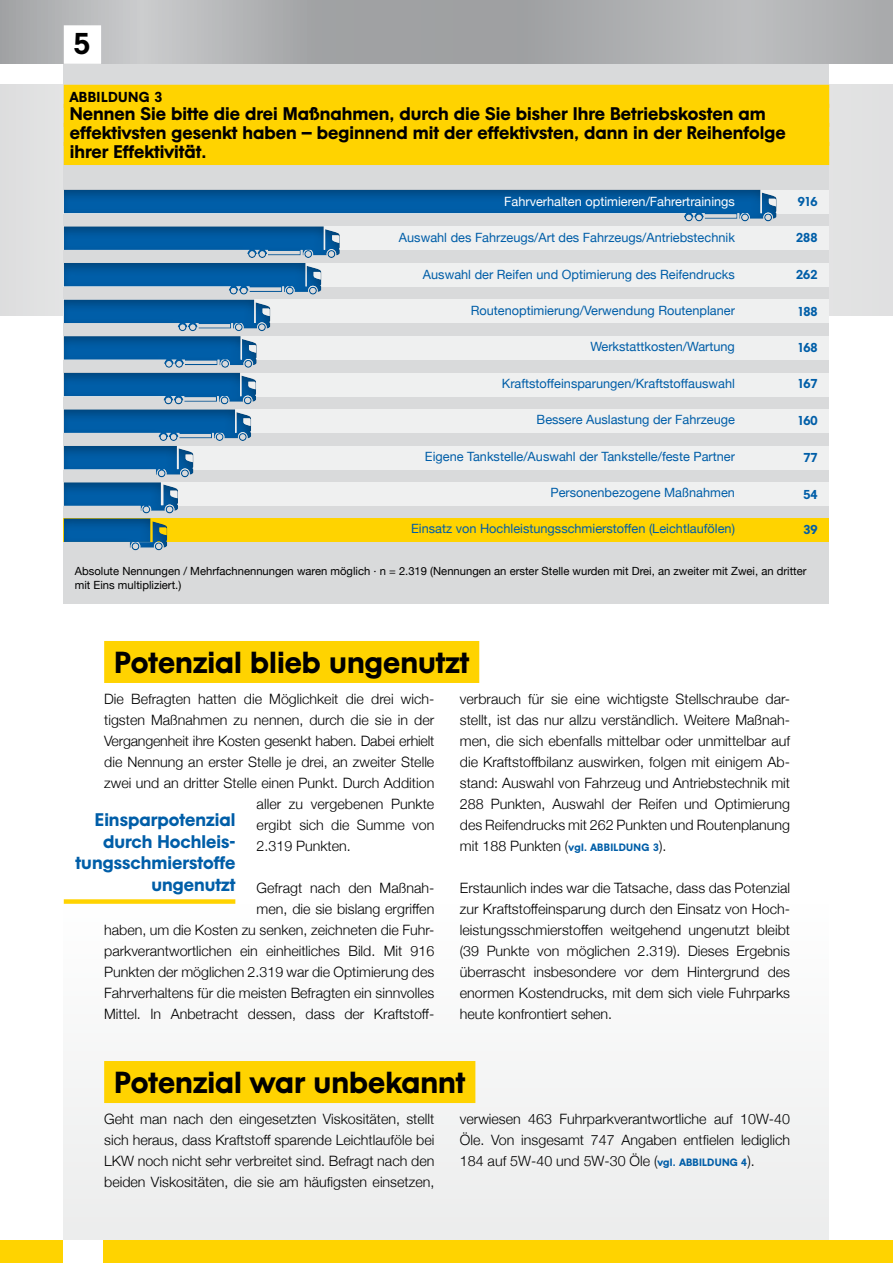
<style>
.page{position:relative;width:893px;height:1263px;background:#fff}
.page>*{position:absolute;margin:0;border:0;box-sizing:border-box;transform-origin:0 0}
.t1{font:30px "Mobil";color:#000}
.t2{font:29.7px "Mobil";color:#000}
.t3{font:18px/19px "Mobil";color:#000}
.t4{font:18px/21.6px "Mobil";color:#005ea8;text-align:right}
.t5{font:300 14.25px/21px "Helvetica Neue";color:#000;text-align:justify}
.t6{font:14.25px "Mobil";letter-spacing:.03em;color:#000}
.t7{font:12.75px "Helvetica Neue";color:#005ea8}
.t8{font:12.75px "Helvetica Neue";color:#fff}
.t9{font:12.75px "Mobil";color:#005ea8}
.t10{font:11.25px/14.2px "Helvetica Neue";color:#000}
.s1{font-family:"Mobil";font-weight:400;font-size:10.5px;color:#005ea8}
</style>
<div class="page">
<div style="left:64px;top:64px;width:765px;height:1176px;background:linear-gradient(to right,#fafafa,#fafafa)"></div>
<div style="left:0;top:85px;width:893px;height:231px;background:#e1e1e2"></div>
<svg style="left:0;top:0;width:893px;height:64px;background:#adafb0"></svg>
<div style="left:0;top:1240px;width:893px;height:23px;background:#ffd300"></div>
<div style="left:63px;top:1240px;width:39px;height:23px;background:#fff"></div>
<div style="left:104px;top:641px;width:375px;height:42px;background:#ffd300"></div>
<div style="left:104px;top:1061px;width:371px;height:42px;background:#ffd300"></div>
<div style="left:64px;top:899px;width:171px;height:5px;background:#ffd300"></div>
<div style="left:64px;top:64px;width:765px;height:539px;background:#d9dadb"></div>
<div style="left:64px;top:85px;width:765px;height:23px;background:#ffd300"></div>
<div style="left:64px;top:104px;width:765px;height:23px;background:#ffd300"></div>
<div style="left:64px;top:123px;width:765px;height:23px;background:#ffd300"></div>
<div style="left:64px;top:142px;width:765px;height:23px;background:#ffd300"></div>
<div style="left:64px;top:190px;width:765px;height:23px;background:#eff0f0"></div>
<div style="left:51px;top:178px;width:739px;height:44px;background:#000;opacity:.3"></div>
<div style="left:64px;top:226px;width:765px;height:24px;background:#eff0f0"></div>
<div style="left:50px;top:215px;width:303px;height:44px;background:#e3e3e4"></div>
<div style="left:64px;top:263px;width:765px;height:23px;background:#eff0f0"></div>
<div style="left:64px;top:300px;width:765px;height:23px;background:#eff0f0"></div>
<div style="left:52px;top:288px;width:232px;height:44px;background:#000;opacity:.3"></div>
<div style="left:64px;top:336px;width:765px;height:24px;background:#eff0f0"></div>
<div style="left:52px;top:325px;width:218px;height:43px;background:#000;opacity:.3"></div>
<div style="left:64px;top:373px;width:765px;height:23px;background:#eff0f0"></div>
<div style="left:51px;top:361px;width:219px;height:44px;background:#000;opacity:.3"></div>
<div style="left:64px;top:409px;width:765px;height:24px;background:#eff0f0"></div>
<div style="left:52px;top:398px;width:213px;height:44px;background:#000;opacity:.3"></div>
<div style="left:64px;top:446px;width:765px;height:23px;background:#eff0f0"></div>
<div style="left:51px;top:435px;width:157px;height:44px;background:#000;opacity:.3"></div>
<div style="left:64px;top:482px;width:765px;height:24px;background:#eff0f0"></div>
<div style="left:52px;top:471px;width:141px;height:44px;background:#000;opacity:.3"></div>
<div style="left:64px;top:518px;width:765px;height:24px;background:#ffd300"></div>
<svg style="left:64px;top:190px;width:712px;height:325px"></svg>
<div style="left:52px;top:507px;width:130px;height:45px;background:#000;opacity:.3"></div>
<div style="left:64px;top:25px;width:37px;height:39px;background:#fff"></div>
<h2 class="t2" style="left:74px;top:26px;width:18px">5</h2>
<p class="t6" style="left:70px;top:88px;width:94px">ABBILDUNG 3</p>
<p class="t3" style="left:70px;top:104px;width:718px">Nennen Sie bitte die drei Maßnahmen, durch die Sie bisher Ihre Betriebskosten am effektivsten gesenkt haben – beginnend mit der effektivsten, dann in der Reihenfolge ihrer Effektivität.</p>
<p class="t8" style="left:504px;top:192px;width:232px">Fahrverhalten optimieren/Fahrertrainings</p>
<p class="t9" style="left:798px;top:193px;width:21px">916</p>
<p class="t7" style="left:399px;top:229px;width:337px">Auswahl des Fahrzeugs/Art des Fahrzeugs/Antriebstechnik</p>
<p class="t7" style="left:423px;top:265px;width:313px">Auswahl der Reifen und Optimierung des Reifendrucks</p>
<p class="t7" style="left:471px;top:301px;width:266px">Routenoptimierung/Verwendung Routenplaner</p>
<p class="t7" style="left:590px;top:338px;width:146px">Werkstattkosten/Wartung</p>
<p class="t7" style="left:502px;top:374px;width:235px">Kraftstoffeinsparungen/Kraftstoffauswahl</p>
<p class="t7" style="left:537px;top:410px;width:200px">Bessere Auslastung der Fahrzeuge</p>
<p class="t7" style="left:425px;top:447px;width:312px">Eigene Tankstelle/Auswahl der Tankstelle/feste Partner</p>
<p class="t7" style="left:550px;top:483px;width:186px">Personenbezogene Maßnahmen</p>
<p class="t7" style="left:411px;top:519px;width:325px">Einsatz von Hochleistungsschmierstoffen (Leichtlaufölen)</p>
<p class="t9" style="left:796px;top:230px;width:23px">288</p>
<p class="t9" style="left:796px;top:267px;width:23px">262</p>
<p class="t9" style="left:798px;top:303px;width:21px">188</p>
<p class="t9" style="left:798px;top:340px;width:21px">168</p>
<p class="t9" style="left:798px;top:376px;width:21px">167</p>
<p class="t9" style="left:798px;top:413px;width:21px">160</p>
<p class="t9" style="left:803px;top:450px;width:16px">77</p>
<p class="t9" style="left:803px;top:486px;width:16px">54</p>
<p class="t9" style="left:803px;top:521px;width:16px">39</p>
<p class="t10" style="left:75px;top:564px;width:733px">Absolute Nennungen / Mehrfachnennungen waren möglich · n = 2.319 (Nennungen an erster Stelle wurden mit Drei, an zweiter mit Zwei, an dritter mit Eins multipliziert.)</p>
<h1 class="t1" style="left:114px;top:644px;width:357px">Potenzial blieb ungenutzt</h1>
<p class="t5" style="left:104px;top:688px;width:330px">Die Befragten hatten die Möglichkeit die drei wich-</p>
<p class="t5" style="left:104px;top:709px;width:332px">tigsten Maßnahmen zu nennen, durch die sie in der</p>
<p class="t5" style="left:104px;top:730px;width:332px">Vergangenheit ihre Kosten gesenkt haben. Dabei erhielt</p>
<p class="t5" style="left:104px;top:751px;width:332px">die Nennung an erster Stelle je drei, an zweiter Stelle</p>
<p class="t5" style="left:104px;top:772px;width:332px">zwei und an dritter Stelle einen Punkt. Durch Addition</p>
<p class="t5" style="left:257px;top:793px;width:179px">aller zu vergebenen Punkte</p>
<p class="t5" style="left:257px;top:814px;width:179px">ergibt sich die Summe von</p>
<p class="t5" style="left:257px;top:835px;width:96px">2.319 Punkten.</p>
<p class="t5" style="left:104px;top:877px;width:332px;text-align:right">Gefragt nach den Maßnah-<br>men, die sie bislang ergriffen<br>haben, um die Kosten zu senken, zeichneten die Fuhr&shy;parkverantwortlichen ein einheitliches Bild. Mit 916<br>Punkten der möglichen 2.319 war die Optimierung des Fahrverhaltens für die meisten Befragten ein sinnvolles Mittel. In Anbetracht dessen, dass der Kraftstoff-</p>
<p class="t5" style="left:460px;top:688px;width:332px">verbrauch für sie eine wichtigste Stellschraube dar&shy;stellt, ist das nur allzu verständlich. Weitere Maßnah&shy;men, die sich ebenfalls mittelbar oder unmittelbar auf die Kraftstoffbilanz auswirken, folgen mit einigem Ab&shy;stand: Auswahl von Fahrzeug und Antriebstechnik mit 288 Punkten, Auswahl der Reifen und Optimierung des Reifendrucks mit 262 Punkten und Routenplanung mit 188 Punkten (<span class="s1">vgl. ABBILDUNG 3</span>).</p>
<p class="t5" style="left:460px;top:877px;width:332px">Erstaunlich indes war die Tatsache, dass das Potenzial zur Kraftstoffeinsparung durch den Einsatz von Hoch&shy;leistungsschmierstoffen weitgehend ungenutzt bleibt (39 Punkte von möglichen 2.319). Dieses Ergebnis überrascht insbesondere vor dem Hintergrund des enormen Kostendrucks, mit dem sich viele Fuhrparks heute konfrontiert sehen.</p>
<p class="t4" style="left:76px;top:808px;width:161px">Einsparpotenzial durch Hochleis&shy;tungsschmierstoffe ungenutzt</p>
<h1 class="t1" style="left:114px;top:1064px;width:353px">Potenzial war unbekannt</h1>
<p class="t5" style="left:104px;top:1108px;width:332px">Geht man nach den eingesetzten Viskositäten, stellt sich heraus, dass Kraftstoff sparende Leichtlauföle bei LKW noch nicht sehr verbreitet sind. Befragt nach den beiden Viskositäten, die sie am häufigsten einsetzen,</p>
<p class="t5" style="left:460px;top:1108px;width:332px">verwiesen 463 Fuhrparkverantwortliche auf 10W-40<br>Öle. Von insgesamt 747 Angaben entfielen lediglich 184 auf 5W-40 und 5W-30 Öle (<span class="s1">vgl. ABBILDUNG 4</span>).</p>
</div>
